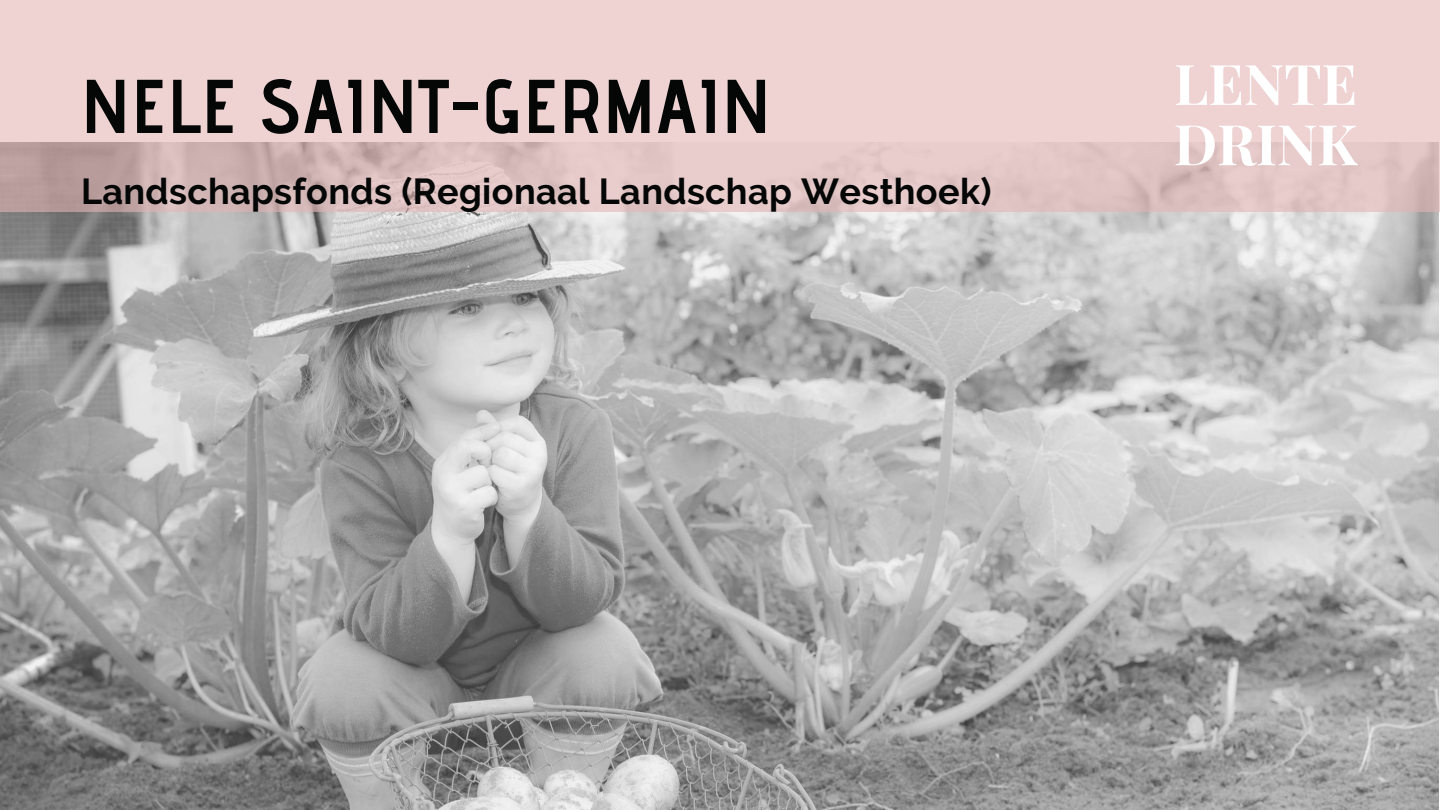
<style>
.page{position:relative;width:1440px;height:810px;background:#fff}
.page>*{position:absolute;margin:0;border:0;box-sizing:border-box;transform-origin:0 0}
.t1{font:700 76px "Advent Pro";letter-spacing:.01em;color:#050707}
.t2{font:700 56px/60.3px "Playfair Display";color:#fff}
.t3{font:700 36px "Raleway";letter-spacing:.01em;color:#050707}
</style>
<div class="page">
<img style="left:0;top:211px;width:1439px;height:599px">
<svg style="left:0;top:0;width:1440px;height:211px;background:#e8cccc"></svg>
<h1 class="t1" style="left:81px;top:60px;width:692px">NELE SAINT-GERMAIN</h1>
<p class="t3" style="left:81px;top:170px;width:912px">Landschapsfonds (Regionaal Landschap Westhoek)</p>
<h2 class="t2" style="left:1174px;top:49px;width:185px">LENTE<br>DRINK</h2>
</div>
